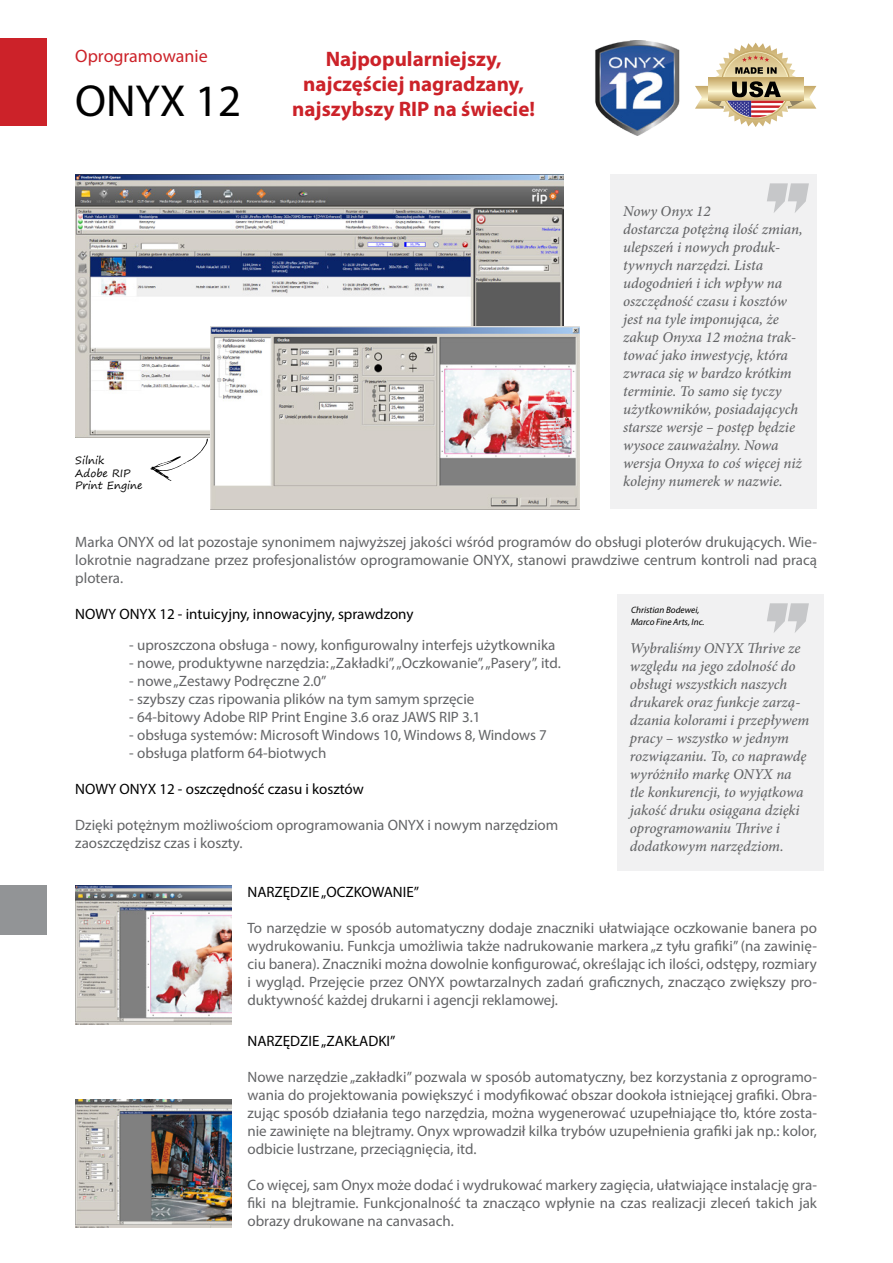
<style>
.page{position:relative;width:893px;height:1263px;background:#fff}
.page>*{position:absolute;margin:0;border:0;box-sizing:border-box;transform-origin:0 0}
.t1{font:45px "Myriad Pro";color:#000}
.t2{font:700 21px/25.2px "Myriad Pro";color:#cc2229;text-align:center}
.t3{font:18px "Myriad Pro";color:#cc2229}
.t4{font:15px/18px "Myriad Pro";color:#636466;text-align:justify}
.t5{font:italic 500 15px/18px "Minion Pro";letter-spacing:-.005em;color:#636466}
.t6{font:15px "Myriad Pro";color:#000}
.t7{font:10.5px/12.6px "Segoe Print";color:#000}
.t8{font:italic 9.3px/11.1px "Myriad Pro";color:#000}
</style>
<div class="page">
<div style="left:0;top:38px;width:47px;height:87px;background:#cc2229"></div>
<img style="left:75px;top:174px;width:489px;height:263px">
<img style="left:211px;top:326px;width:368px;height:183px">
<img style="left:75px;top:885px;width:156px;height:139px">
<img style="left:75px;top:1100px;width:156px;height:127px">
<img style="left:595px;top:40px;width:85px;height:96px">
<div style="left:610px;top:174px;width:207px;height:335px;background:#f1f1f2"></div>
<svg style="left:767px;top:183px;width:42px;height:30px"></svg>
<hr style="left:892px;top:1047px;width:1px;height:216px;background:#f1f1f2">
<div style="left:617px;top:594px;width:207px;height:276px;background:#f1f1f2"></div>
<svg style="left:767px;top:603px;width:42px;height:30px"></svg>
<div style="left:0;top:885px;width:47px;height:49px;background:#929496"></div>
<svg style="left:695px;top:43px;width:121px;height:84px"></svg>
<svg style="left:150px;top:438px;width:58px;height:43px"></svg>
<p class="t3" style="left:75px;top:44px;width:134px">Oprogramowanie</p>
<h1 class="t1" style="left:75px;top:73px;width:167px">ONYX 12</h1>
<h2 class="t2" style="left:292px;top:45px;width:244px">Najpopularniejszy, najczęściej nagradzany, najszybszy RIP na świecie!</h2>
<p class="t7" style="left:75px;top:454px;width:69px">Silnik<br>Adobe RIP<br>Print Engine</p>
<p class="t5" style="left:623px;top:202px;width:181px">Nowy Onyx 12<br>dostarcza potężną ilość zmian, ulepszeń i nowych produk&shy;tywnych narzędzi. Lista udogodnień i ich wpływ na oszczędność czasu i kosztów jest na tyle imponująca, że zakup Onyxa 12 można trak&shy;tować jako inwestycję, która zwraca się w bardzo krótkim terminie. To samo się tyczy użytkowników, posiadających starsze wersje – postęp będzie wysoce zauważalny. Nowa wersja Onyxa to coś więcej niż kolejny numerek w nazwie.</p>
<p class="t4" style="left:75px;top:532px;width:743px">Marka ONYX od lat pozostaje synonimem najwyższej jakości wśród programów do obsługi ploterów drukujących. Wie&shy;lokrotnie nagradzane przez profesjonalistów oprogramowanie ONYX, stanowi prawdziwe centrum kontroli nad pracą plotera.</p>
<p class="t6" style="left:75px;top:604px;width:340px">NOWY ONYX 12 - intuicyjny, innowacyjny, sprawdzony</p>
<p class="t4" style="left:129px;top:636px;width:428px">- uproszczona obsługa - nowy, konfigurowalny interfejs użytkownika</p>
<p class="t4" style="left:129px;top:654px;width:433px">- nowe, produktywne narzędzia: „Zakładki”, „Oczkowanie”, „Pasery”, itd.</p>
<p class="t4" style="left:129px;top:672px;width:199px">- nowe „Zestawy Podręczne 2.0”</p>
<p class="t4" style="left:129px;top:690px;width:347px">- szybszy czas ripowania plików na tym samym sprzęcie</p>
<p class="t4" style="left:129px;top:708px;width:353px">- 64-bitowy Adobe RIP Print Engine 3.6 oraz JAWS RIP 3.1</p>
<p class="t4" style="left:129px;top:726px;width:419px">- obsługa systemów: Microsoft Windows 10, Windows 8, Windows 7</p>
<p class="t4" style="left:129px;top:744px;width:199px">- obsługa platform 64-biotwych</p>
<p class="t6" style="left:75px;top:780px;width:290px">NOWY ONYX 12 - oszczędność czasu i kosztów</p>
<p class="t4" style="left:75px;top:816px;width:484px">Dzięki potężnym możliwościom oprogramowania ONYX i nowym narzędziom zaoszczędzisz czas i koszty.</p>
<p class="t6" style="left:247px;top:882px;width:173px">NARZĘDZIE „OCZKOWANIE”</p>
<p class="t4" style="left:247px;top:918px;width:571px">To narzędzie w sposób automatyczny dodaje znaczniki ułatwiające oczkowanie banera po wydrukowaniu. Funkcja umożliwia także nadrukowanie markera „z tyłu grafiki” (na zawinię&shy;ciu banera). Znaczniki można dowolnie konfigurować, określając ich ilości, odstępy, rozmiary i wygląd. Przejęcie przez ONYX powtarzalnych zadań graficznych, znacząco zwiększy pro&shy;duktywność każdej drukarni i agencji reklamowej.</p>
<p class="t6" style="left:247px;top:1032px;width:149px">NARZĘDZIE „ZAKŁADKI”</p>
<p class="t4" style="left:247px;top:1068px;width:571px">Nowe narzędzie „zakładki” pozwala w sposób automatyczny, bez korzystania z oprogramo&shy;wania do projektowania powiększyć i modyfikować obszar dookoła istniejącej grafiki. Obra&shy;zując sposób działania tego narzędzia, można wygenerować uzupełniające tło, które zosta&shy;nie zawinięte na blejtramy. Onyx wprowadził kilka trybów uzupełnienia grafiki jak np.: kolor, odbicie lustrzane, przeciągnięcia, itd.</p>
<p class="t4" style="left:247px;top:1176px;width:571px">Co więcej, sam Onyx może dodać i wydrukować markery zagięcia, ułatwiające instalację gra&shy;fiki na blejtramie. Funkcjonalność ta znacząco wpłynie na czas realizacji zleceń takich jak obrazy drukowane na canvasach.</p>
<p class="t8" style="left:631px;top:605px;width:75px">Christian Bodewei,<br>Marco Fine Arts, Inc.</p>
<p class="t5" style="left:630px;top:639px;width:181px">Wybraliśmy ONYX Thrive ze względu na jego zdolność do obsługi wszystkich naszych drukarek oraz funkcje zarzą&shy;dzania kolorami i przepływem pracy – wszystko w jednym rozwiązaniu. To, co naprawdę wyróżniło markę ONYX na tle konkurencji, to wyjątkowa jakość druku osiągana dzięki oprogramowaniu Thrive i dodatkowym narzędziom.</p>
</div>
